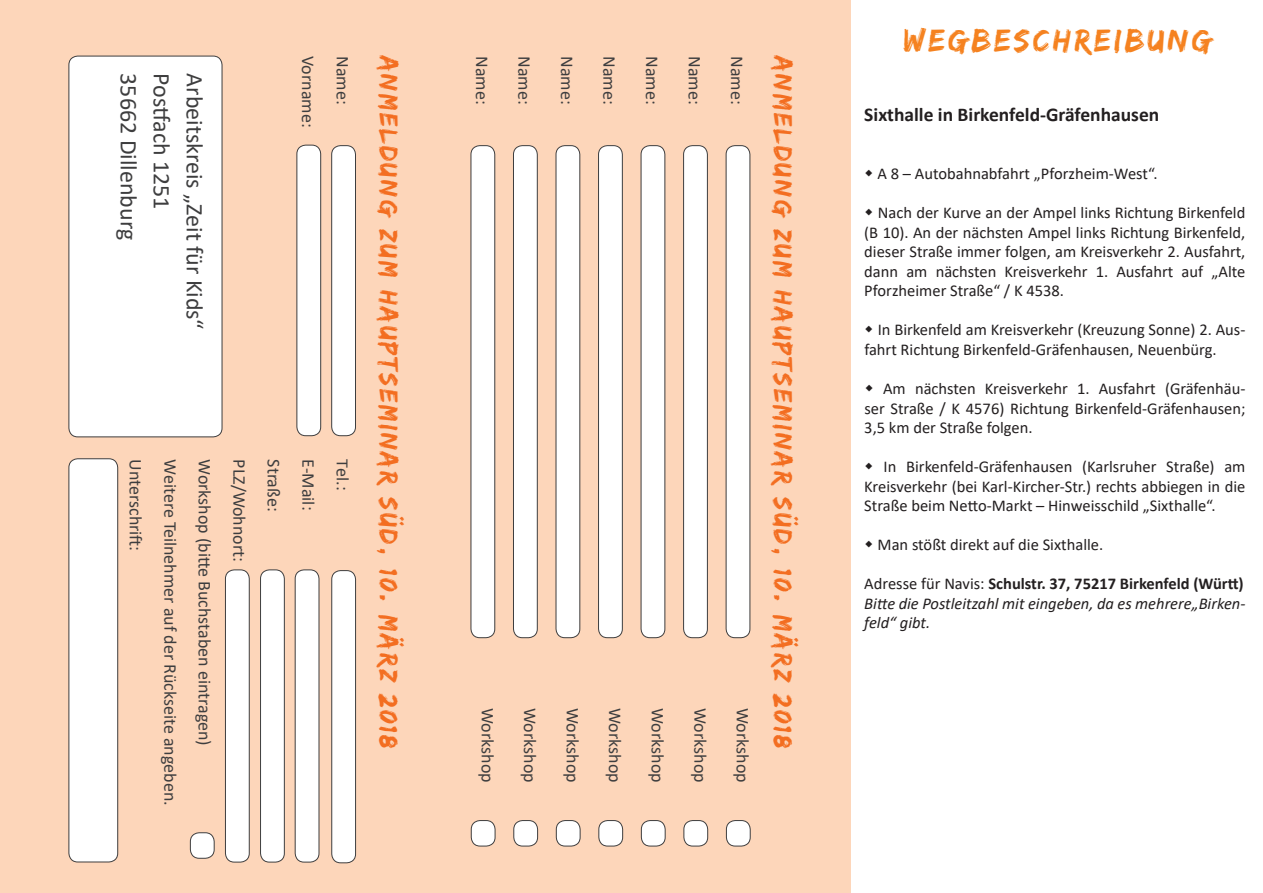
<style>
.page{position:relative;width:1263px;height:893px;background:#fff}
.page>*{position:absolute;margin:0;border:0;box-sizing:border-box;transform-origin:0 0}
.t1{font:33px "Edo";letter-spacing:.1em;color:#f58220}
.t2{font:27px "Edo";letter-spacing:.1em;color:#f36e21}
.t3{font:24px/33px "Calibri";color:#3e3e3f}
.t4{font:700 19.5px "Calibri";color:#231f20}
.t5{font:18px "Calibri";color:#3e3e3f}
.t6{font:16.5px/19.5px "Calibri";color:#231f20;text-align:justify}
.t7{font:italic 16.5px/19.5px "Calibri";color:#231f20;text-align:justify}
.s1{font-family:"Lato";font-size:15px}
.s2{font-style:normal}
.s3{font-weight:700;font-style:normal}
</style>
<div class="page">
<div style="left:425px;top:0;width:425px;height:893px;background:#fdd6ba"></div>
<div style="left:726px;top:820px;width:24px;height:26px;background:#fff;border-radius:9px"></div>
<div style="left:726px;top:820px;width:24px;height:26px;border:1px solid #3e3e3f;border-radius:9px"></div>
<div style="left:684px;top:820px;width:24px;height:26px;background:#fff;border-radius:9px"></div>
<div style="left:684px;top:820px;width:24px;height:26px;border:1px solid #3e3e3f;border-radius:9px"></div>
<div style="left:641px;top:820px;width:24px;height:26px;background:#fff;border-radius:9px"></div>
<div style="left:641px;top:820px;width:24px;height:26px;border:1px solid #3e3e3f;border-radius:9px"></div>
<div style="left:599px;top:820px;width:24px;height:26px;background:#fff;border-radius:9px"></div>
<div style="left:599px;top:820px;width:24px;height:26px;border:1px solid #3e3e3f;border-radius:9px"></div>
<div style="left:556px;top:820px;width:24px;height:26px;background:#fff;border-radius:9px"></div>
<div style="left:556px;top:820px;width:24px;height:26px;border:1px solid #3e3e3f;border-radius:9px"></div>
<div style="left:514px;top:820px;width:24px;height:26px;background:#fff;border-radius:9px"></div>
<div style="left:514px;top:820px;width:24px;height:26px;border:1px solid #3e3e3f;border-radius:9px"></div>
<div style="left:471px;top:820px;width:24px;height:26px;background:#fff;border-radius:9px"></div>
<div style="left:471px;top:820px;width:24px;height:26px;border:1px solid #3e3e3f;border-radius:9px"></div>
<div style="left:726px;top:146px;width:24px;height:492px;background:#fff;border-radius:9px"></div>
<div style="left:726px;top:145px;width:24px;height:493px;border:1px solid #3e3e3f;border-radius:9px"></div>
<div style="left:684px;top:146px;width:23px;height:492px;background:#fff;border-radius:9px"></div>
<div style="left:683px;top:145px;width:24px;height:493px;border:1px solid #3e3e3f;border-radius:9px"></div>
<div style="left:641px;top:146px;width:24px;height:492px;background:#fff;border-radius:9px"></div>
<div style="left:641px;top:145px;width:24px;height:493px;border:1px solid #3e3e3f;border-radius:9px"></div>
<div style="left:598px;top:146px;width:24px;height:492px;background:#fff;border-radius:9px"></div>
<div style="left:598px;top:145px;width:24px;height:493px;border:1px solid #3e3e3f;border-radius:9px"></div>
<div style="left:556px;top:146px;width:24px;height:492px;background:#fff;border-radius:9px"></div>
<div style="left:556px;top:145px;width:24px;height:493px;border:1px solid #3e3e3f;border-radius:9px"></div>
<div style="left:513px;top:146px;width:24px;height:492px;background:#fff;border-radius:9px"></div>
<div style="left:513px;top:145px;width:24px;height:493px;border:1px solid #3e3e3f;border-radius:9px"></div>
<div style="left:471px;top:146px;width:24px;height:492px;background:#fff;border-radius:9px"></div>
<div style="left:471px;top:145px;width:24px;height:493px;border:1px solid #3e3e3f;border-radius:9px"></div>
<div style="left:0;top:0;width:425px;height:893px;background:#fdd6ba"></div>
<div style="left:190px;top:833px;width:24px;height:25px;background:#fff;border-radius:9px"></div>
<div style="left:190px;top:833px;width:24px;height:25px;border:1px solid #3e3e3f;border-radius:9px"></div>
<div style="left:69px;top:56px;width:153px;height:381px;background:#fff;border-radius:9px"></div>
<div style="left:69px;top:56px;width:153px;height:381px;border:1px solid #3e3e3f;border-radius:9px"></div>
<div style="left:69px;top:459px;width:49px;height:403px;background:#fff;border-radius:9px"></div>
<div style="left:69px;top:459px;width:49px;height:403px;border:1px solid #3e3e3f;border-radius:9px"></div>
<div style="left:332px;top:146px;width:23px;height:290px;background:#fff;border-radius:9px"></div>
<div style="left:332px;top:145px;width:24px;height:291px;border:1px solid #3e3e3f;border-radius:9px"></div>
<div style="left:295px;top:570px;width:24px;height:292px;background:#fff;border-radius:9px"></div>
<div style="left:295px;top:570px;width:24px;height:292px;border:1px solid #3e3e3f;border-radius:9px"></div>
<div style="left:261px;top:570px;width:23px;height:292px;background:#fff;border-radius:9px"></div>
<div style="left:260px;top:570px;width:24px;height:292px;border:1px solid #3e3e3f;border-radius:9px"></div>
<div style="left:225px;top:570px;width:24px;height:292px;background:#fff;border-radius:9px"></div>
<div style="left:225px;top:570px;width:24px;height:292px;border:1px solid #3e3e3f;border-radius:9px"></div>
<div style="left:332px;top:571px;width:24px;height:292px;background:#fff;border-radius:9px"></div>
<div style="left:332px;top:570px;width:24px;height:293px;border:1px solid #3e3e3f;border-radius:9px"></div>
<div style="left:297px;top:145px;width:24px;height:291px;background:#fff;border-radius:9px"></div>
<div style="left:297px;top:145px;width:24px;height:291px;border:1px solid #3e3e3f;border-radius:9px"></div>
<h3 class="t3" style="left:212px;top:73px;width:258px;rotate:90deg">Arbeitskreis „Zeit für Kids“<br>Postfach 1251<br>35662 Dillenburg</h3>
<p class="t5" style="left:321px;top:56px;width:73px;rotate:90deg">Vorname:</p>
<p class="t5" style="left:355px;top:56px;width:50px;rotate:90deg">Name:</p>
<p class="t5" style="left:148px;top:459px;width:94px;rotate:90deg">Unterschrift:</p>
<p class="t5" style="left:183px;top:459px;width:348px;rotate:90deg">Weitere Teilnehmer auf der Rückseite angeben.</p>
<p class="t5" style="left:217px;top:459px;width:288px;rotate:90deg">Workshop (bitte Buchstaben eintragen)</p>
<p class="t5" style="left:252px;top:459px;width:104px;rotate:90deg">PLZ/Wohnort:</p>
<p class="t5" style="left:286px;top:459px;width:54px;rotate:90deg">Straße:</p>
<p class="t5" style="left:321px;top:459px;width:53px;rotate:90deg">E-Mail:</p>
<p class="t5" style="left:355px;top:459px;width:33px;rotate:90deg"><span class="s1">T</span>el.:</p>
<h2 class="t2" style="left:405px;top:56px;width:694px;rotate:90deg">ANMELDUNG ZUM HAUPTSEMINAR SÜD, 10. MÄRZ 2018</h2>
<p class="t5" style="left:494px;top:56px;width:50px;rotate:90deg">Name:</p>
<p class="t5" style="left:537px;top:56px;width:50px;rotate:90deg">Name:</p>
<p class="t5" style="left:580px;top:56px;width:50px;rotate:90deg">Name:</p>
<p class="t5" style="left:622px;top:56px;width:50px;rotate:90deg">Name:</p>
<p class="t5" style="left:665px;top:56px;width:50px;rotate:90deg">Name:</p>
<p class="t5" style="left:707px;top:56px;width:50px;rotate:90deg">Name:</p>
<p class="t5" style="left:750px;top:56px;width:50px;rotate:90deg">Name:</p>
<p class="t5" style="left:500px;top:708px;width:76px;rotate:90deg">Workshop</p>
<p class="t5" style="left:543px;top:708px;width:76px;rotate:90deg">Workshop</p>
<p class="t5" style="left:585px;top:708px;width:76px;rotate:90deg">Workshop</p>
<p class="t5" style="left:628px;top:708px;width:76px;rotate:90deg">Workshop</p>
<p class="t5" style="left:670px;top:708px;width:76px;rotate:90deg">Workshop</p>
<p class="t5" style="left:713px;top:708px;width:76px;rotate:90deg">Workshop</p>
<p class="t5" style="left:755px;top:708px;width:76px;rotate:90deg">Workshop</p>
<h2 class="t2" style="left:799px;top:56px;width:694px;rotate:90deg">ANMELDUNG ZUM HAUPTSEMINAR SÜD, 10. MÄRZ 2018</h2>
<h1 class="t1" style="left:903px;top:21px;width:309px">WEGBESCHREIBUNG</h1>
<p class="t4" style="left:864px;top:101px;width:296px">Sixthalle in Birkenfeld-Gräfenhausen</p>
<p class="t6" style="left:877px;top:164px;width:282px">A 8 – Autobahnabfahrt „Pforzheim-West“.</p>
<p class="t6" style="left:864px;top:203px;width:383px;text-indent:14px">Nach der Kurve an der Ampel links Richtung Birkenfeld (B 10). An der nächsten Ampel links Richtung Birkenfeld, dieser Straße immer folgen, am Kreisverkehr 2. Ausfahrt, dann am nächsten Kreisverkehr 1. Ausfahrt auf „Alte Pforzheimer Straße“ / K 4538.</p>
<p class="t6" style="left:864px;top:320px;width:383px;text-indent:13px">In Birkenfeld am Kreisverkehr (Kreuzung Sonne) 2. Aus&shy;fahrt Richtung Birkenfeld-Gräfenhausen, Neuenbürg.</p>
<p class="t6" style="left:864px;top:378px;width:383px;text-indent:19px">Am nächsten Kreisverkehr 1. Ausfahrt (Gräfenhäu&shy;ser Straße / K 4576) Richtung Birkenfeld-Gräfenhausen; 3,5 km der Straße folgen.</p>
<p class="t6" style="left:864px;top:456px;width:383px;text-indent:19px">In Birkenfeld-Gräfenhausen (Karlsruher Straße) am Kreisverkehr (bei Karl-Kircher-Str.) rechts abbiegen in die Straße beim Netto-Markt – Hinweisschild „Sixthalle“.</p>
<p class="t6" style="left:877px;top:534px;width:227px">Man stößt direkt auf die Sixthalle.</p>
<p class="t7" style="left:864px;top:573px;width:383px"><span class="s2">Adresse für Navis:</span> <span class="s3">Schulstr. 37, 75217 Birkenfeld (Württ)<br></span>Bitte die Postleitzahl mit eingeben, da es mehrere„Birken&shy;feld“ gibt.</p>
</div>
